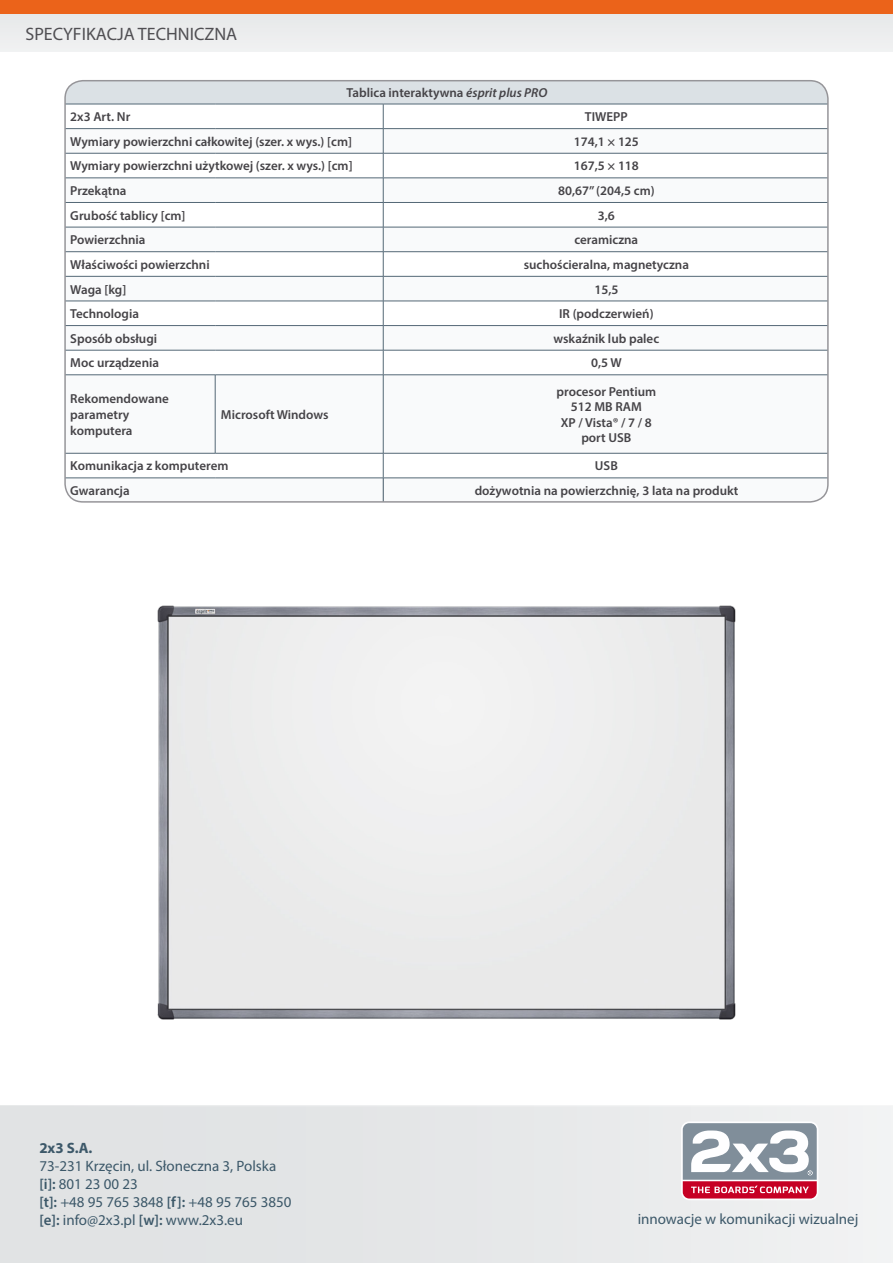
<style>
.page{position:relative;width:893px;height:1263px;background:#fff}
.page>*{position:absolute;margin:0;border:0;box-sizing:border-box;transform-origin:0 0}
.t1{font:18px "Myriad Pro";color:#504f53}
.t2{font:15px/18px "Myriad Pro";color:#3c5869}
.t3{font:700 15px "Myriad Pro";color:#3c5869}
.t4{font:600 13.05px/15.6px "Myriad Pro";color:#454347}
.s1{font-style:italic}
.s2{font-weight:600}
</style>
<div class="page">
<div style="left:0;top:0;width:893px;height:51px;background:#ebeced"></div>
<svg style="left:0;top:1105px;width:893px;height:158px;background:#e6e7e8"></svg>
<div style="left:0;top:0;width:893px;height:14px;background:#eb631a"></div>
<svg style="left:681px;top:1121px;width:137px;height:79px"></svg>
<svg style="left:683px;top:1123px;width:134px;height:75px"></svg>
<div style="left:65px;top:81px;width:763px;height:23px;background:#dbe1e5"></div>
<svg style="left:67px;top:129px;width:759px;height:371px"></svg>
<hr style="left:65px;top:104px;width:150px;height:1px;background:#546876">
<hr style="left:215px;top:104px;width:168px;height:1px;background:#546876">
<hr style="left:383px;top:104px;width:445px;height:1px;background:#546876">
<hr style="left:65px;top:128px;width:150px;height:1px;background:#546876">
<hr style="left:215px;top:128px;width:168px;height:1px;background:#546876">
<hr style="left:383px;top:128px;width:445px;height:1px;background:#546876">
<hr style="left:65px;top:153px;width:150px;height:1px;background:#546876">
<hr style="left:215px;top:153px;width:168px;height:1px;background:#546876">
<hr style="left:383px;top:153px;width:445px;height:1px;background:#546876">
<hr style="left:65px;top:178px;width:150px;height:1px;background:#546876">
<hr style="left:215px;top:178px;width:168px;height:1px;background:#546876">
<hr style="left:383px;top:178px;width:445px;height:1px;background:#546876">
<hr style="left:65px;top:202px;width:150px;height:1px;background:#546876">
<hr style="left:215px;top:202px;width:168px;height:1px;background:#546876">
<hr style="left:383px;top:202px;width:445px;height:1px;background:#546876">
<hr style="left:65px;top:227px;width:150px;height:1px;background:#546876">
<hr style="left:215px;top:227px;width:168px;height:1px;background:#546876">
<hr style="left:383px;top:227px;width:445px;height:1px;background:#546876">
<hr style="left:65px;top:251px;width:150px;height:1px;background:#546876">
<hr style="left:215px;top:251px;width:168px;height:1px;background:#546876">
<hr style="left:383px;top:251px;width:445px;height:1px;background:#546876">
<hr style="left:65px;top:276px;width:150px;height:1px;background:#546876">
<hr style="left:215px;top:276px;width:168px;height:1px;background:#546876">
<hr style="left:383px;top:276px;width:445px;height:1px;background:#546876">
<hr style="left:65px;top:301px;width:150px;height:1px;background:#546876">
<hr style="left:215px;top:301px;width:168px;height:1px;background:#546876">
<hr style="left:383px;top:301px;width:445px;height:1px;background:#546876">
<hr style="left:65px;top:325px;width:150px;height:1px;background:#546876">
<hr style="left:215px;top:325px;width:168px;height:1px;background:#546876">
<hr style="left:383px;top:325px;width:445px;height:1px;background:#546876">
<hr style="left:65px;top:350px;width:150px;height:1px;background:#546876">
<hr style="left:215px;top:350px;width:168px;height:1px;background:#546876">
<hr style="left:383px;top:350px;width:445px;height:1px;background:#546876">
<svg style="left:383px;top:104px;width:1px;height:271px"></svg>
<hr style="left:65px;top:375px;width:150px;height:1px;background:#546876">
<hr style="left:215px;top:375px;width:168px;height:1px;background:#546876">
<hr style="left:215px;top:375px;width:1px;height:78px;background:#546876">
<hr style="left:383px;top:375px;width:445px;height:1px;background:#546876">
<hr style="left:383px;top:375px;width:1px;height:78px;background:#546876">
<hr style="left:65px;top:453px;width:150px;height:1px;background:#546876">
<hr style="left:215px;top:453px;width:168px;height:1px;background:#546876">
<hr style="left:383px;top:453px;width:445px;height:1px;background:#546876">
<svg style="left:383px;top:453px;width:1px;height:47px"></svg>
<hr style="left:65px;top:478px;width:150px;height:1px;background:#546876">
<hr style="left:215px;top:478px;width:168px;height:1px;background:#546876">
<hr style="left:383px;top:478px;width:445px;height:1px;background:#546876">
<div style="left:64px;top:80px;width:765px;height:423px;border:2px solid #969599;border-radius:18px"></div>
<img style="left:157px;top:605px;width:579px;height:415px">
<h1 class="t1" style="left:26px;top:22px;width:213px">SPECYFIKACJA TECHNICZNA</h1>
<p class="t4" style="left:347px;top:84px;width:202px">Tablica interaktywna <span class="s1">ésprit plus PRO</span></p>
<p class="t4" style="left:70px;top:109px;width:62px">2x3 Art. Nr</p>
<p class="t4" style="left:585px;top:109px;width:44px">TIWEPP</p>
<p class="t4" style="left:70px;top:133px;width:283px">Wymiary powierzchni całkowitej (szer. x wys.) [cm]</p>
<p class="t4" style="left:574px;top:133px;width:67px">174,1 × 125</p>
<p class="t4" style="left:70px;top:158px;width:284px">Wymiary powierzchni użytkowej (szer. x wys.) [cm]</p>
<p class="t4" style="left:574px;top:158px;width:67px">167,5 × 118</p>
<p class="t4" style="left:70px;top:183px;width:58px">Przekątna</p>
<p class="t4" style="left:558px;top:183px;width:98px">80,67’’ (204,5 cm)</p>
<p class="t4" style="left:70px;top:207px;width:117px">Grubość tablicy [cm]</p>
<p class="t4" style="left:598px;top:207px;width:19px">3,6</p>
<p class="t4" style="left:70px;top:232px;width:77px">Powierzchnia</p>
<p class="t4" style="left:574px;top:232px;width:65px">ceramiczna</p>
<p class="t4" style="left:70px;top:256px;width:141px">Właściwości powierzchni</p>
<p class="t4" style="left:524px;top:256px;width:167px">suchościeralna, magnetyczna</p>
<p class="t4" style="left:70px;top:281px;width:58px">Waga [kg]</p>
<p class="t4" style="left:594px;top:281px;width:26px">15,5</p>
<p class="t4" style="left:70px;top:306px;width:70px">Technologia</p>
<p class="t4" style="left:559px;top:306px;width:96px">IR (podczerwień)</p>
<p class="t4" style="left:70px;top:330px;width:88px">Sposób obsługi</p>
<p class="t4" style="left:554px;top:330px;width:107px">wskaźnik lub palec</p>
<p class="t4" style="left:70px;top:355px;width:90px">Moc urządzenia</p>
<p class="t4" style="left:591px;top:355px;width:32px">0,5 W</p>
<p class="t4" style="left:70px;top:391px;width:100px">Rekomendowane parametry komputera</p>
<p class="t4" style="left:557px;top:383px;width:101px;text-align:center">procesor Pentium<br>512 MB RAM<br>XP / Vista® / 7 / 8 port USB</p>
<p class="t4" style="left:221px;top:406px;width:109px">Microsoft Windows</p>
<p class="t4" style="left:70px;top:458px;width:160px">Komunikacja z komputerem</p>
<p class="t4" style="left:595px;top:458px;width:24px">USB</p>
<p class="t4" style="left:70px;top:483px;width:61px">Gwarancja</p>
<p class="t4" style="left:475px;top:483px;width:265px">dożywotnia na powierzchnię, 3 lata na produkt</p>
<p class="t3" style="left:39px;top:1138px;width:55px">2x3 S.A.</p>
<p class="t2" style="left:39px;top:1156px;width:254px">73-231 Krzęcin, ul. Słoneczna 3, Polska <span class="s2">[i]:</span> 801 23 00 23<br><span class="s2">[t]:</span> +48 95 765 3848 <span class="s2">[f]:</span> +48 95 765 3850 <span class="s2">[e]:</span> info@2x3.pl <span class="s2">[w]:</span> www.2x3.eu</p>
<p class="t2" style="left:638px;top:1210px;width:222px">innowacje w komunikacji wizualnej</p>
</div>
